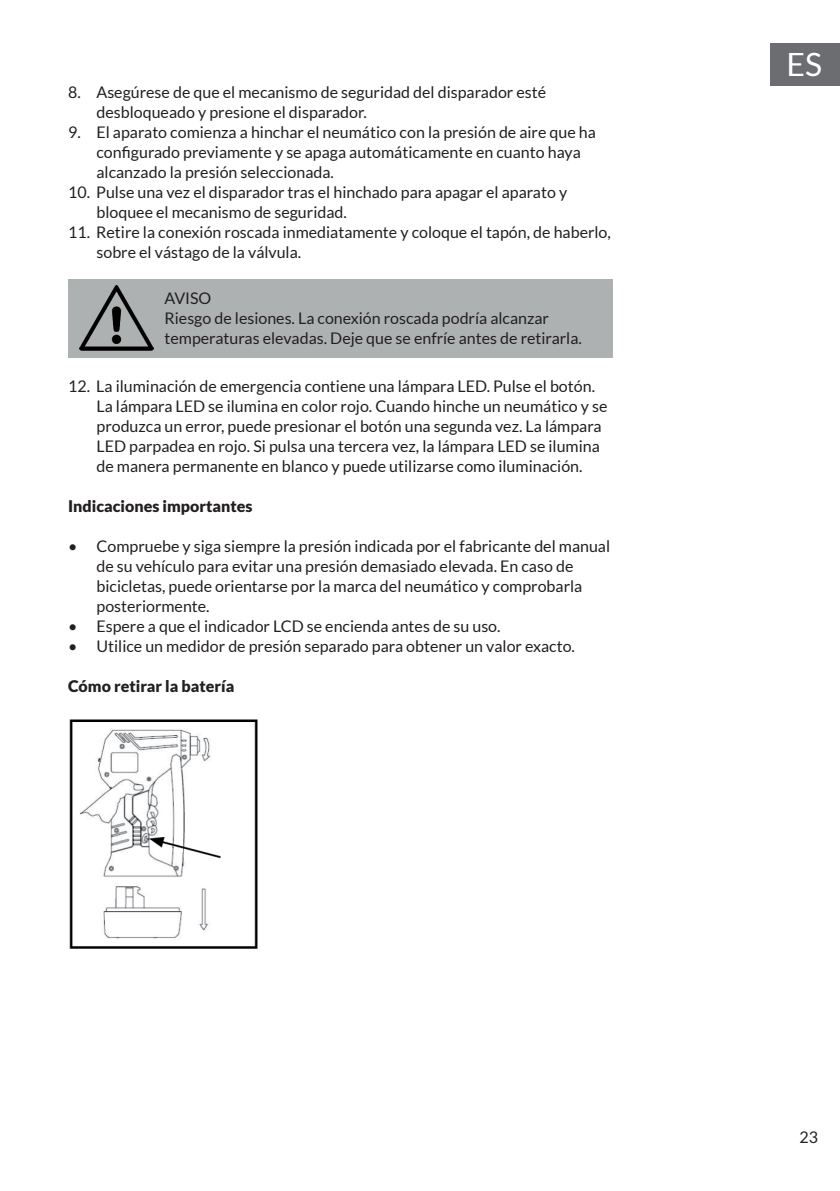
<style>
.page{position:relative;width:840px;height:1191px;background:#fff}
.page>*{position:absolute;margin:0;border:0;box-sizing:border-box;transform-origin:0 0}
.t1{font:32px "Lato";color:#fff}
.t2{font:16px/20px "Lato";color:#231f20}
.t3{font:900 16px "Lato";color:#231f20}
</style>
<div class="page">
<div style="left:770px;top:43px;width:69px;height:42px;background:#6c6d70"></div>
<div style="left:68px;top:279px;width:544px;height:79px;background:#aeb1b1"></div>
<img style="left:79px;top:286px;width:74px;height:64px">
<img style="left:69px;top:719px;width:189px;height:230px">
<p class="t2" style="left:96px;top:82px;width:451px;text-indent:-28px">8. Asegúrese de que el mecanismo de seguridad del disparador esté desbloqueado y presione el disparador.</p>
<p class="t2" style="left:96px;top:122px;width:500px;text-indent:-28px">9. El aparato comienza a hinchar el neumático con la presión de aire que ha configurado previamente y se apaga automáticamente en cuanto haya alcanzado la presión seleccionada.</p>
<p class="t2" style="left:96px;top:182px;width:472px;text-indent:-28px">10. Pulse una vez el disparador tras el hinchado para apagar el aparato y bloquee el mecanismo de seguridad.</p>
<p class="t2" style="left:96px;top:222px;width:515px;text-indent:-28px">11. Retire la conexión roscada inmediatamente y coloque el tapón, de haberlo, sobre el vástago de la válvula.</p>
<p class="t2" style="left:164px;top:288px;width:418px">AVISO<br>Riesgo de lesiones. La conexión roscada podría alcanzar temperaturas elevadas. Deje que se enfríe antes de retirarla.</p>
<p class="t2" style="left:96px;top:376px;width:512px;text-indent:-28px">12. La iluminación de emergencia contiene una lámpara LED. Pulse el botón.<br>La lámpara LED se ilumina en color rojo. Cuando hinche un neumático y se produzca un error, puede presionar el botón una segunda vez. La lámpara LED parpadea en rojo. Si pulsa una tercera vez, la lámpara LED se ilumina de manera permanente en blanco y puede utilizarse como iluminación.</p>
<p class="t3" style="left:68px;top:497px;width:186px">Indicaciones importantes</p>
<p class="t2" style="left:96px;top:536px;width:515px;text-indent:-28px">• Compruebe y siga siempre la presión indicada por el fabricante del manual de su vehículo para evitar una presión demasiado elevada. En caso de bicicletas, puede orientarse por la marca del neumático y comprobarla posteriormente.</p>
<p class="t2" style="left:68px;top:616px;width:434px">• Espere a que el indicador LCD se encienda antes de su uso.</p>
<p class="t2" style="left:68px;top:636px;width:508px">• Utilice un medidor de presión separado para obtener un valor exacto.</p>
<p class="t3" style="left:68px;top:677px;width:168px">Cómo retirar la batería</p>
<h1 class="t1" style="left:786px;top:47px;width:37px">ES</h1>
<p class="t2" style="left:799px;top:1127px;width:20px">23</p>
</div>
